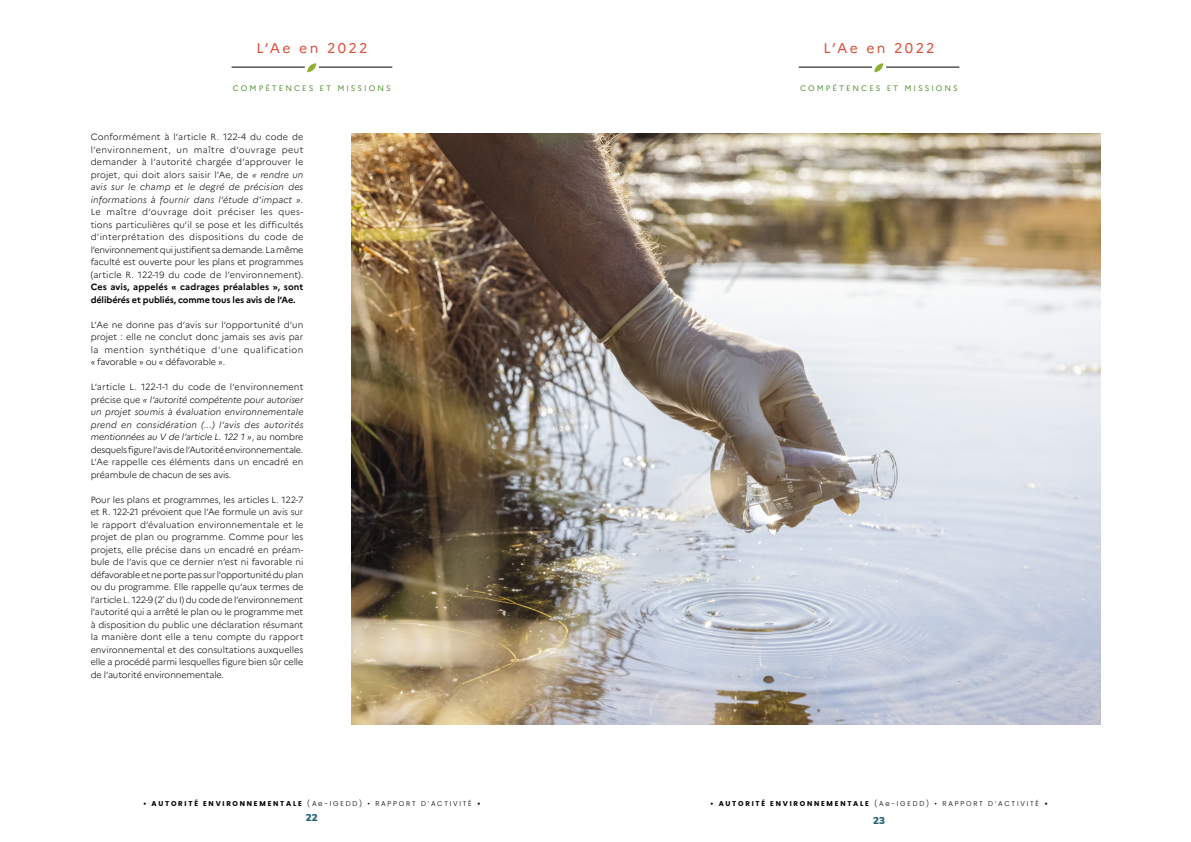
<style>
.page{position:relative;width:1191px;height:842px;background:#fff}
.page>*{position:absolute;margin:0;border:0;box-sizing:border-box;transform-origin:0 0}
.t1{font:14px "Marianne";letter-spacing:.165em;color:#dd4d37}
.t2{font:900 10px "Nunito";color:#266278}
.TXT_COURANT{font:300 9px/12.5px "Marianne";letter-spacing:-.01em;color:#000;text-align:justify}
.t3{font:8px "Marianne";letter-spacing:.25em;color:#5c9942}
.t4{font:300 7px "Poppins";letter-spacing:.25em;color:#000}
.s1{font-style:italic}
.s2{font-weight:700}
</style>
<div class="page">
<svg style="left:307px;top:63px;width:9px;height:9px"></svg>
<hr style="left:231px;top:67px;width:74px;height:1px;background:#000">
<hr style="left:319px;top:67px;width:73px;height:1px;background:#000">
<svg style="left:874px;top:63px;width:9px;height:9px"></svg>
<hr style="left:798px;top:67px;width:74px;height:1px;background:#000">
<hr style="left:886px;top:67px;width:73px;height:1px;background:#000">
<img style="left:351px;top:133px;width:749px;height:591px">
<h1 class="t1" style="left:256px;top:39px;width:113px">L’Ae en 2022</h1>
<h1 class="t1" style="left:823px;top:39px;width:113px">L’Ae en 2022</h1>
<p class="t3" style="left:233px;top:83px;width:159px">COMPÉTENCES ET MISSIONS</p>
<p class="t3" style="left:800px;top:83px;width:159px">COMPÉTENCES ET MISSIONS</p>
<p class="TXT_COURANT" style="left:91px;top:131px;width:214px">Conformément à l’article R. 122-4 du code de l’environnement, un maître d’ouvrage peut demander à l’autorité chargée d’approuver le projet, qui doit alors saisir l’Ae, de <span class="s1">« rendre un avis sur le champ et le degré de précision des informations à fournir dans l’étude d’impact »</span>.<br>Le maître d’ouvrage doit préciser les ques&shy;tions particulières qu’il se pose et les difficultés d’interprétation des dispositions du code de l’environnement qui justifient sa demande. La même faculté est ouverte pour les plans et programmes (article R. 122-19 du code de l’environnement).<br><span class="s2">Ces avis, appelés « cadrages préalables », sont délibérés et publiés, comme tous les avis de l’Ae.</span></p>
<p class="TXT_COURANT" style="left:91px;top:318px;width:214px">L’Ae ne donne pas d’avis sur l’opportunité d’un projet : elle ne conclut donc jamais ses avis par la mention synthétique d’une qualification « favorable » ou « défavorable ».</p>
<p class="TXT_COURANT" style="left:91px;top:381px;width:214px">L’article L. 122-1-1 du code de l’environnement précise que <span class="s1">« l’autorité compétente pour autoriser un projet soumis à évaluation environnementale prend en considération (...) l’avis des autorités mentionnées au V de l’article L. 122 1 »</span>, au nombre desquels figure l’avis de l’Autorité environnementale.<br>L’Ae rappelle ces éléments dans un encadré en préambule de chacun de ses avis.</p>
<p class="TXT_COURANT" style="left:91px;top:493px;width:214px">Pour les plans et programmes, les articles L. 122-7 et R. 122-21 prévoient que l’Ae formule un avis sur le rapport d’évaluation environnementale et le projet de plan ou programme. Comme pour les projets, elle précise dans un encadré en préam&shy;bule de l’avis que ce dernier n’est ni favorable ni défavorable et ne porte pas sur l’opportunité du plan ou du programme. Elle rappelle qu’aux termes de l’article L. 122-9 (2<sup>°</sup> du I) du code de l’environnement l’autorité qui a arrêté le plan ou le programme met à disposition du public une déclaration résumant la manière dont elle a tenu compte du rapport environnemental et des consultations auxquelles elle a procédé parmi lesquelles figure bien sûr celle de l’autorité environnementale.</p>
<p class="t4" style="left:143px;top:799px;width:339px"><span class="s2">• AUTORITÉ ENVIRONNEMENTALE</span> (Ae-IGEDD) • RAPPORT D’ACTIVITÉ <span class="s2">•</span></p>
<p class="t4" style="left:710px;top:799px;width:339px"><span class="s2">• AUTORITÉ ENVIRONNEMENTALE</span> (Ae-IGEDD) • RAPPORT D’ACTIVITÉ <span class="s2">•</span></p>
<p class="t2" style="left:306px;top:810px;width:14px">22</p>
<p class="t2" style="left:873px;top:813px;width:14px">23</p>
</div>
